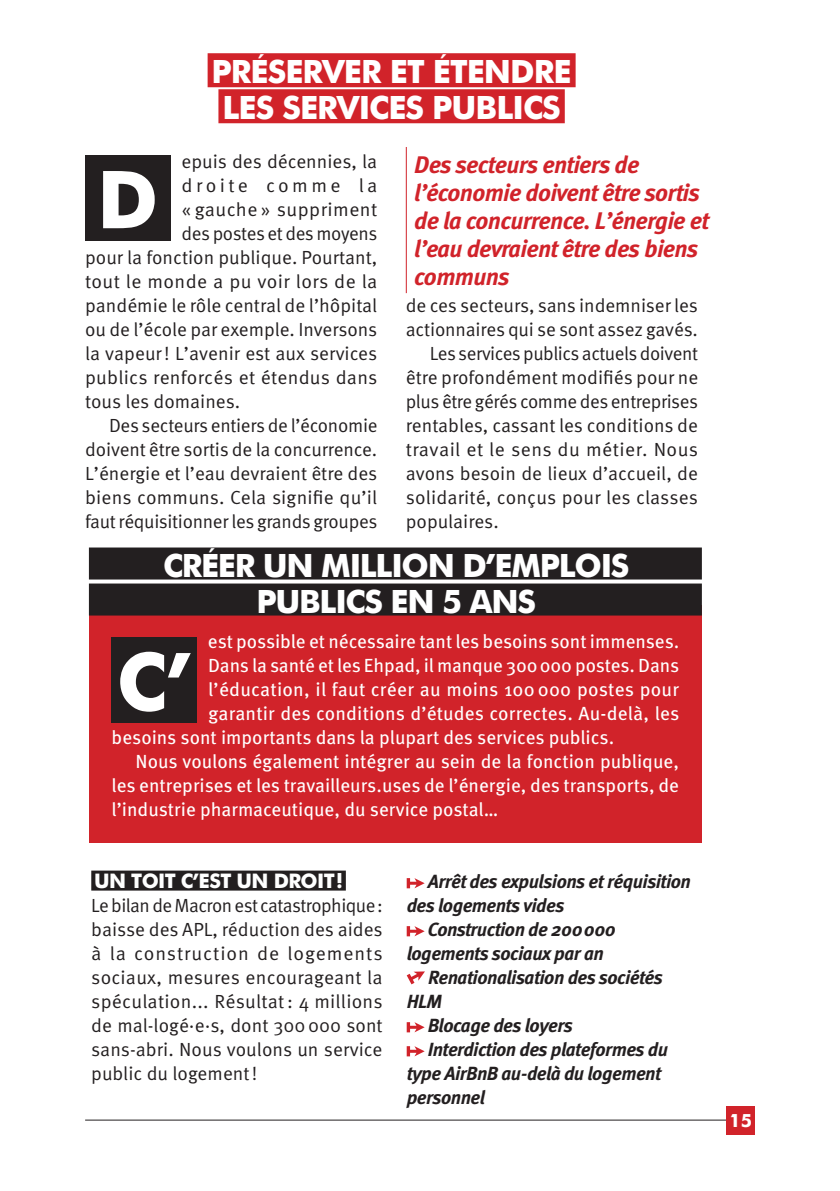
<style>
.page{position:relative;width:840px;height:1191px;background:#fff}
.page>*{position:absolute;margin:0;border:0;box-sizing:border-box;transform-origin:0 0}
.t1{font:700 80px "Futura";color:#fff}
.t2{font:700 32px "Futura";letter-spacing:-.03em;color:#fff}
.t3{font:italic 700 24px/28px "Meta Pro";letter-spacing:-.03em;color:#d1232a}
.t4{font:700 20px "Futura";color:#fff}
.t5{font:19px/24px "Meta Pro";letter-spacing:-.005em;color:#231f20;text-align:justify}
.t6{font:19px "Meta Pro";color:#fff}
.t7{font:italic 700 19px "Meta Pro";letter-spacing:-.03em;color:#231f20}
.t8{font:19px "Meta Pro";letter-spacing:.02em;color:#231f20}
.t9{font:19px "Meta Pro";letter-spacing:-.025em;color:#231f20}
.t10{font:19px "Meta Pro";letter-spacing:.015em;color:#231f20}
.t11{font:19px "Meta Pro";letter-spacing:.025em;color:#231f20}
.t12{font:19px "Meta Pro";letter-spacing:.175em;color:#231f20}
.t13{font:700 18px "Futura";color:#fff}
</style>
<div class="page">
<hr style="left:85px;top:1119px;width:669px;height:1px;background:#231f20">
<div style="left:726px;top:1106px;width:28px;height:28px;background:#d1232a"></div>
<div style="left:207px;top:53px;width:368px;height:34px;background:#d1232a"></div>
<div style="left:218px;top:89px;width:346px;height:34px;background:#d1232a"></div>
<div style="left:85px;top:155px;width:85px;height:86px;background:#231f20"></div>
<div style="left:89px;top:605px;width:612px;height:237px;background:#d1232a"></div>
<div style="left:111px;top:637px;width:86px;height:85px;background:#231f20"></div>
<div style="left:89px;top:547px;width:612px;height:32px;background:#231f20"></div>
<div style="left:89px;top:583px;width:612px;height:32px;background:#231f20"></div>
<hr style="left:405px;top:147px;width:1px;height:146px;background:#d1232a">
<div style="left:91px;top:870px;width:254px;height:20px;background:#231f20"></div>
<svg style="left:406px;top:878px;width:18px;height:10px"></svg>
<svg style="left:406px;top:926px;width:18px;height:10px"></svg>
<svg style="left:406px;top:971px;width:18px;height:13px"></svg>
<svg style="left:406px;top:1022px;width:18px;height:10px"></svg>
<svg style="left:406px;top:1046px;width:18px;height:10px"></svg>
<h2 class="t2" style="left:211px;top:48px;width:76px">PRÉSERVER</h2>
<h2 class="t2" style="left:389px;top:48px;width:81px">ET ÉTEN</h2>
<h2 class="t2" style="left:510px;top:48px;width:42px">DRE</h2>
<h2 class="t2" style="left:222px;top:84px;width:18px">LES</h2>
<h2 class="t2" style="left:282px;top:84px;width:19px">SERVICES</h2>
<h2 class="t2" style="left:432px;top:84px;width:81px">PUBLICS</h2>
<p class="t5" style="left:181px;top:150px;width:197px">epuis des décennies, la</p>
<p class="t12" style="left:181px;top:173px;width:197px">droite comme la</p>
<p class="t11" style="left:181px;top:197px;width:197px">« gauche » suppriment</p>
<p class="t9" style="left:181px;top:221px;width:197px">des postes et des moyens</p>
<p class="t5" style="left:85px;top:246px;width:293px">pour la fonction publique. Pourtant,</p>
<p class="t8" style="left:85px;top:269px;width:294px">tout le monde a pu voir lors de la</p>
<p class="t5" style="left:85px;top:294px;width:293px">pandémie le rôle central de l’hôpital</p>
<p class="t5" style="left:85px;top:318px;width:293px">ou de l’école par exemple. Inversons</p>
<p class="t5" style="left:85px;top:342px;width:293px">la vapeur! L’avenir est aux services</p>
<p class="t10" style="left:85px;top:365px;width:293px">publics renforcés et étendus dans</p>
<p class="t5" style="left:85px;top:390px;width:156px">tous les domaines.</p>
<p class="t5" style="left:109px;top:414px;width:270px">Des secteurs entiers de l’économie</p>
<p class="t5" style="left:85px;top:438px;width:293px">doivent être sortis de la concurrence.</p>
<p class="t5" style="left:85px;top:462px;width:293px">L’énergie et l’eau devraient être des</p>
<p class="t5" style="left:85px;top:486px;width:293px">biens communs. Cela signifie qu’il</p>
<p class="t5" style="left:85px;top:510px;width:294px">faut réquisitionner les grands groupes</p>
<h1 class="t1" style="left:97px;top:141px;width:53px">D</h1>
<p class="t3" style="left:414px;top:151px;width:296px">Des secteurs entiers de l’économie doivent être sortis de la concurrence. L’énergie et l’eau devraient être des biens communs</p>
<p class="t5" style="left:405px;top:294px;width:293px">de ces secteurs, sans indemniser les</p>
<p class="t5" style="left:405px;top:318px;width:293px">actionnaires qui se sont assez gavés.</p>
<p class="t9" style="left:429px;top:341px;width:269px">Les services publics actuels doivent</p>
<p class="t5" style="left:405px;top:366px;width:294px">être profondément modifiés pour ne</p>
<p class="t5" style="left:405px;top:390px;width:293px">plus être gérés comme des entreprises</p>
<p class="t5" style="left:405px;top:414px;width:293px">rentables, cassant les conditions de</p>
<p class="t8" style="left:405px;top:437px;width:294px">travail et le sens du métier. Nous</p>
<p class="t5" style="left:405px;top:462px;width:293px">avons besoin de lieux d’accueil, de</p>
<p class="t5" style="left:405px;top:486px;width:293px">solidarité, conçus pour les classes</p>
<p class="t5" style="left:405px;top:510px;width:94px">populaires.</p>
<h2 class="t2" style="left:163px;top:542px;width:178px">CRÉER UN MILLION</h2>
<h2 class="t2" style="left:462px;top:542px;width:52px">D’EMPLOIS</h2>
<h2 class="t2" style="left:256px;top:578px;width:80px">PUBLICS</h2>
<h2 class="t2" style="left:390px;top:578px;width:102px">EN 5 ANS</h2>
<p class="t6" style="left:208px;top:629px;width:472px">est possible et nécessaire tant les besoins sont immenses.</p>
<p class="t6" style="left:208px;top:653px;width:472px">Dans la santé et les Ehpad, il manque 300000 postes. Dans</p>
<p class="t6" style="left:208px;top:677px;width:472px">l’éducation, il faut créer au moins 100 000 postes pour</p>
<p class="t6" style="left:208px;top:701px;width:472px">garantir des conditions d’études correctes. Au-delà, les</p>
<p class="t6" style="left:111px;top:725px;width:504px">besoins sont importants dans la plupart des services publics.</p>
<p class="t6" style="left:135px;top:749px;width:544px">Nous voulons également intégrer au sein de la fonction publique,</p>
<p class="t6" style="left:111px;top:773px;width:568px">les entreprises et les travailleurs.uses de l’énergie, des transports, de</p>
<p class="t6" style="left:111px;top:797px;width:388px">l’industrie pharmaceutique, du service postal…</p>
<h1 class="t1" style="left:116px;top:623px;width:77px">C’</h1>
<p class="t4" style="left:94px;top:866px;width:50px">UN TOIT</p>
<p class="t4" style="left:181px;top:866px;width:29px">C’EST</p>
<p class="t4" style="left:236px;top:866px;width:62px">UN DROIT</p>
<p class="t4" style="left:336px;top:866px;width:8px">!</p>
<p class="t5" style="left:91px;top:894px;width:293px">Le bilan de Macron est catastrophique: baisse des APL, réduction des aides à la construction de logements sociaux, mesures encourageant la spéculation... Résultat: 4 millions de mal-logé·e·s, dont 300000 sont sans-abri. Nous voulons un service public du logement!</p>
<p class="t7" style="left:427px;top:869px;width:264px">Arrêt des expulsions et réquisition</p>
<p class="t7" style="left:406px;top:893px;width:159px">des logements vides</p>
<p class="t7" style="left:427px;top:917px;width:190px">Construction de 200000</p>
<p class="t7" style="left:406px;top:941px;width:199px">logements sociaux par an</p>
<p class="t7" style="left:428px;top:965px;width:236px">Renationalisation des sociétés</p>
<p class="t7" style="left:406px;top:989px;width:37px">HLM</p>
<p class="t7" style="left:427px;top:1013px;width:147px">Blocage des loyers</p>
<p class="t7" style="left:427px;top:1037px;width:242px">Interdiction des plateformes du</p>
<p class="t7" style="left:406px;top:1061px;width:256px">type AirBnB au-delà du logement</p>
<p class="t7" style="left:406px;top:1085px;width:80px">personnel</p>
<p class="t13" style="left:729px;top:1107px;width:24px">15</p>
</div>
